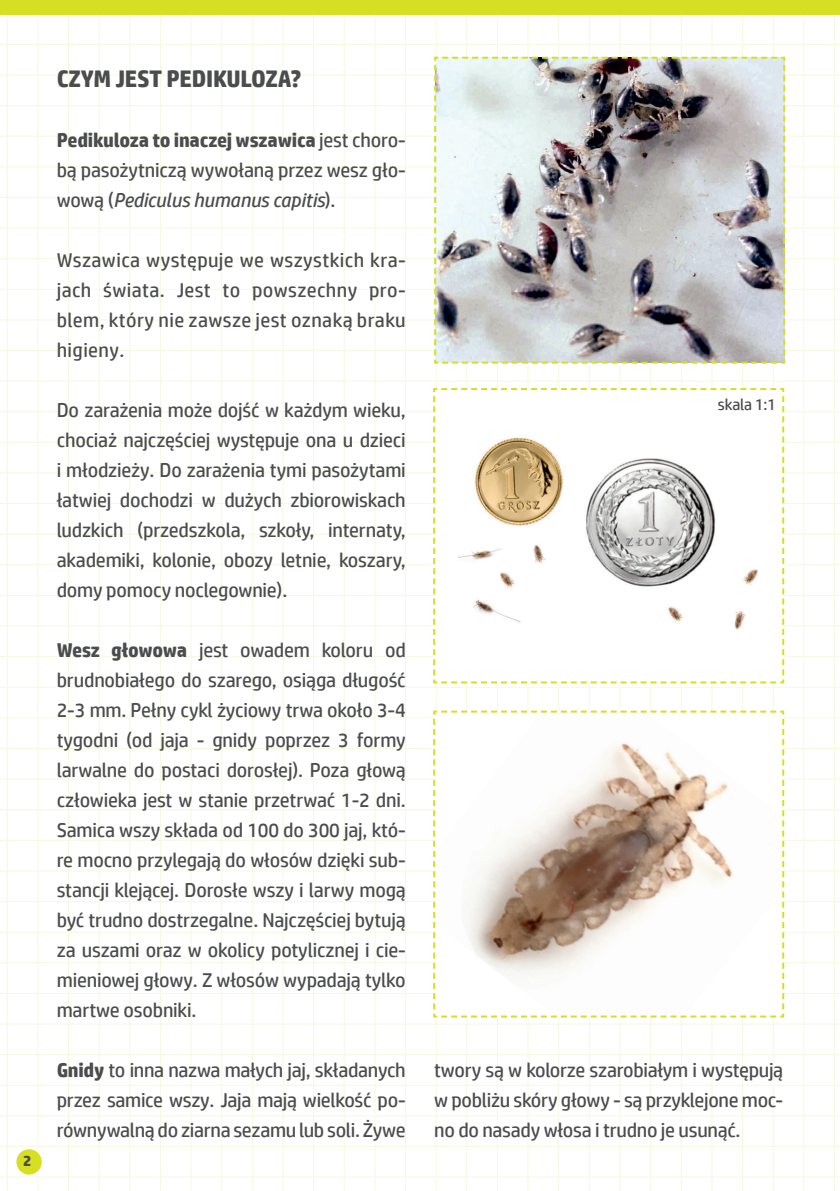
<style>
.page{position:relative;width:840px;height:1191px;background:#fff}
.page>*{position:absolute;margin:0;border:0;box-sizing:border-box;transform-origin:0 0}
.tekst_główny{font:700 24px "HP Simplified";letter-spacing:-.01em;color:#4b4c4d}
.tekst_główny-2{font:20px/30px "HP Simplified";letter-spacing:-.01em;color:#4b4c4d;text-align:justify}
.tekst_główny-3{font:16px "HP Simplified";letter-spacing:-.015em;color:#4b4c4d}
.tekst_główny-4{font:700 15.4px "HP Simplified";color:#4b4c4d}
.s1{font-weight:700}
.s2{font-style:italic}
</style>
<div class="page">
<hr style="left:833px;top:0;width:1px;height:1191px;background:#f6f9df">
<hr style="left:803px;top:0;width:1px;height:1191px;background:#f6f9df">
<hr style="left:772px;top:0;width:1px;height:1191px;background:#f6f9df">
<hr style="left:741px;top:0;width:1px;height:1191px;background:#f6f9df">
<hr style="left:711px;top:0;width:1px;height:1191px;background:#f6f9df">
<hr style="left:680px;top:0;width:1px;height:1191px;background:#f6f9df">
<hr style="left:650px;top:0;width:1px;height:1191px;background:#f6f9df">
<hr style="left:619px;top:0;width:1px;height:1191px;background:#f6f9df">
<hr style="left:588px;top:0;width:1px;height:1191px;background:#f6f9df">
<hr style="left:558px;top:0;width:1px;height:1191px;background:#f6f9df">
<hr style="left:527px;top:0;width:1px;height:1191px;background:#f6f9df">
<hr style="left:497px;top:0;width:1px;height:1191px;background:#f6f9df">
<hr style="left:466px;top:0;width:1px;height:1191px;background:#f6f9df">
<hr style="left:435px;top:0;width:1px;height:1191px;background:#f6f9df">
<hr style="left:405px;top:0;width:1px;height:1191px;background:#f6f9df">
<hr style="left:374px;top:0;width:1px;height:1191px;background:#f6f9df">
<hr style="left:344px;top:0;width:1px;height:1191px;background:#f6f9df">
<hr style="left:313px;top:0;width:1px;height:1191px;background:#f6f9df">
<hr style="left:282px;top:0;width:1px;height:1191px;background:#f6f9df">
<hr style="left:252px;top:0;width:1px;height:1191px;background:#f6f9df">
<hr style="left:221px;top:0;width:1px;height:1191px;background:#f6f9df">
<hr style="left:191px;top:0;width:1px;height:1191px;background:#f6f9df">
<hr style="left:160px;top:0;width:1px;height:1191px;background:#f6f9df">
<hr style="left:129px;top:0;width:1px;height:1191px;background:#f6f9df">
<hr style="left:99px;top:0;width:1px;height:1191px;background:#f6f9df">
<hr style="left:68px;top:0;width:1px;height:1191px;background:#f6f9df">
<hr style="left:38px;top:0;width:1px;height:1191px;background:#f6f9df">
<hr style="left:7px;top:0;width:1px;height:1191px;background:#f6f9df">
<hr style="left:0;top:44px;width:839px;height:1px;background:#f6f9df">
<hr style="left:0;top:75px;width:839px;height:1px;background:#f6f9df">
<hr style="left:0;top:105px;width:839px;height:1px;background:#f6f9df">
<hr style="left:0;top:136px;width:839px;height:1px;background:#f6f9df">
<hr style="left:0;top:166px;width:839px;height:1px;background:#f6f9df">
<hr style="left:0;top:197px;width:839px;height:1px;background:#f6f9df">
<hr style="left:0;top:228px;width:839px;height:1px;background:#f6f9df">
<hr style="left:0;top:258px;width:839px;height:1px;background:#f6f9df">
<hr style="left:0;top:289px;width:839px;height:1px;background:#f6f9df">
<hr style="left:0;top:319px;width:839px;height:1px;background:#f6f9df">
<hr style="left:0;top:350px;width:839px;height:1px;background:#f6f9df">
<hr style="left:0;top:381px;width:839px;height:1px;background:#f6f9df">
<hr style="left:0;top:411px;width:839px;height:1px;background:#f6f9df">
<hr style="left:0;top:442px;width:839px;height:1px;background:#f6f9df">
<hr style="left:0;top:472px;width:839px;height:1px;background:#f6f9df">
<hr style="left:0;top:503px;width:839px;height:1px;background:#f6f9df">
<hr style="left:0;top:534px;width:839px;height:1px;background:#f6f9df">
<hr style="left:0;top:564px;width:839px;height:1px;background:#f6f9df">
<hr style="left:0;top:595px;width:839px;height:1px;background:#f6f9df">
<hr style="left:0;top:625px;width:839px;height:1px;background:#f6f9df">
<hr style="left:0;top:656px;width:839px;height:1px;background:#f6f9df">
<hr style="left:0;top:687px;width:839px;height:1px;background:#f6f9df">
<hr style="left:0;top:717px;width:839px;height:1px;background:#f6f9df">
<hr style="left:0;top:748px;width:839px;height:1px;background:#f6f9df">
<hr style="left:0;top:778px;width:839px;height:1px;background:#f6f9df">
<hr style="left:0;top:809px;width:839px;height:1px;background:#f6f9df">
<hr style="left:0;top:840px;width:839px;height:1px;background:#f6f9df">
<hr style="left:0;top:870px;width:839px;height:1px;background:#f6f9df">
<hr style="left:0;top:901px;width:839px;height:1px;background:#f6f9df">
<hr style="left:0;top:931px;width:839px;height:1px;background:#f6f9df">
<hr style="left:0;top:962px;width:839px;height:1px;background:#f6f9df">
<hr style="left:0;top:993px;width:839px;height:1px;background:#f6f9df">
<hr style="left:0;top:1023px;width:839px;height:1px;background:#f6f9df">
<hr style="left:0;top:1054px;width:839px;height:1px;background:#f6f9df">
<hr style="left:0;top:1084px;width:839px;height:1px;background:#f6f9df">
<hr style="left:0;top:1115px;width:839px;height:1px;background:#f6f9df">
<hr style="left:0;top:1146px;width:839px;height:1px;background:#f6f9df">
<hr style="left:0;top:1176px;width:839px;height:1px;background:#f6f9df">
<div style="left:0;top:0;width:839px;height:14px;background:#d6df21"></div>
<div style="left:16px;top:1149px;width:26px;height:25px;background:#d6df21;border-radius:50%"></div>
<img style="left:433px;top:56px;width:352px;height:309px">
<svg style="left:432px;top:709px;width:352px;height:309px"></svg>
<svg style="left:432px;top:387px;width:352px;height:297px"></svg>
<p class="tekst_główny-4" style="left:23px;top:1150px;width:10px">2</p>
<p class="tekst_główny" style="left:57px;top:63px;width:246px">CZYM JEST PEDIKULOZA?</p>
<p class="tekst_główny-2" style="left:57px;top:124px;width:350px"><span class="s1">Pedikuloza to inaczej wszawica</span> jest choro&shy;bą pasożytniczą wywołaną przez wesz gło&shy;wową (<span class="s2">Pediculus humanus capitis</span>).</p>
<p class="tekst_główny-2" style="left:57px;top:244px;width:350px">Wszawica występuje we wszystkich kra&shy;jach świata. Jest to powszechny pro&shy;blem, który nie zawsze jest oznaką braku higieny.</p>
<p class="tekst_główny-2" style="left:57px;top:394px;width:350px">Do zarażenia może dojść w każdym wieku, chociaż najczęściej występuje ona u dzieci i młodzieży. Do zarażenia tymi pasożytami łatwiej dochodzi w dużych zbiorowiskach ludzkich (przedszkola, szkoły, internaty, akademiki, kolonie, obozy letnie, koszary, domy pomocy noclegownie).</p>
<p class="tekst_główny-2" style="left:57px;top:634px;width:350px"><span class="s1">Wesz głowowa</span> jest owadem koloru od brudnobiałego do szarego, osiąga długość 2-3 mm. Pełny cykl życiowy trwa około 3-4 tygodni (od jaja - gnidy poprzez 3 formy larwalne do postaci dorosłej). Poza głową człowieka jest w stanie przetrwać 1-2 dni.<br>Samica wszy składa od 100 do 300 jaj, któ&shy;re mocno przylegają do włosów dzięki sub&shy;stancji klejącej. Dorosłe wszy i larwy mogą być trudno dostrzegalne. Najczęściej bytują za uszami oraz w okolicy potylicznej i cie&shy;mieniowej głowy. Z włosów wypadają tylko martwe osobniki.</p>
<p class="tekst_główny-3" style="left:717px;top:394px;width:59px">skala 1:1</p>
<p class="tekst_główny-2" style="left:57px;top:1054px;width:350px"><span class="s1">Gnidy</span> to inna nazwa małych jaj, składanych przez samice wszy. Jaja mają wielkość po&shy;równywalną do ziarna sezamu lub soli. Żywe</p>
<p class="tekst_główny-2" style="left:434px;top:1054px;width:350px">twory są w kolorze szarobiałym i występują w pobliżu skóry głowy - są przyklejone moc&shy;no do nasady włosa i trudno je usunąć.</p>
</div>
